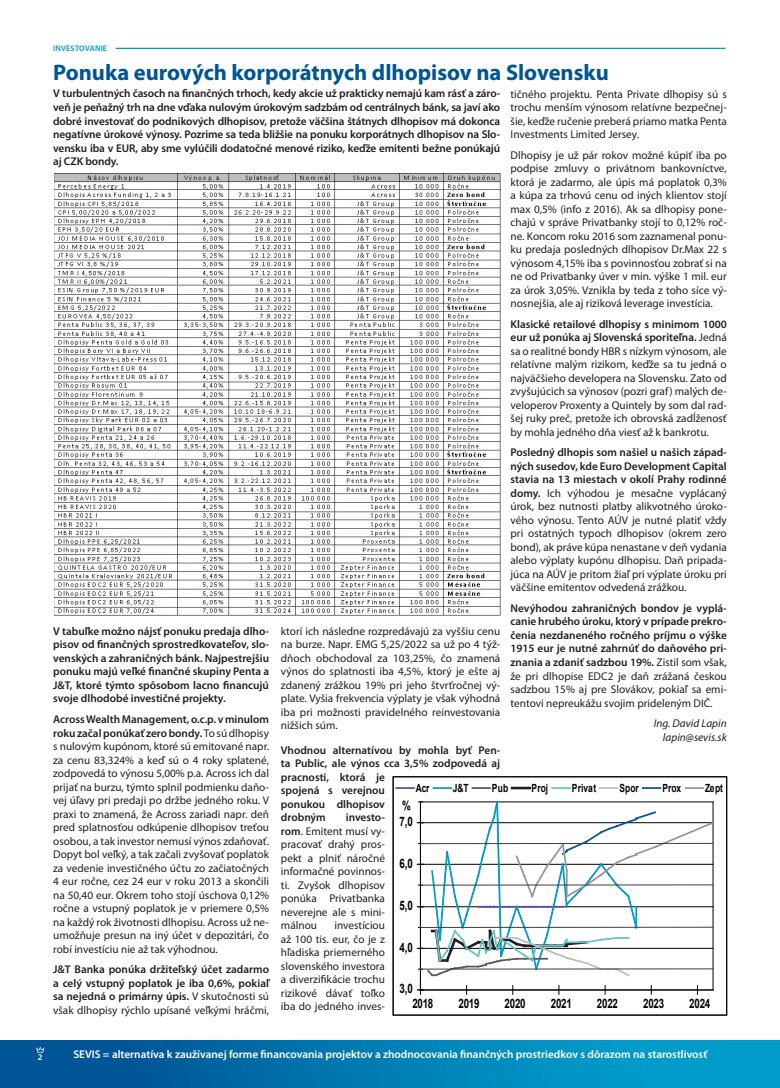
<style>
.page{position:relative;width:780px;height:1088px;background:#fff}
.page>*{position:absolute;margin:0;border:0;box-sizing:border-box;transform-origin:0 0}
.t1{font:700 22.5px "Myriad Pro";color:#005595}
.t2{font:700 13px "Arial";letter-spacing:-.02em;color:#000;scale:.75 1}
.t3{font:11.25px/13.5px "Myriad Pro";color:#231f20;text-align:justify}
.t4{font:600 11.25px/13.5px "Myriad Pro";color:#231f20;text-align:justify}
.t5{font:600 11.25px "Myriad Pro";color:#fff}
.t6{font:700 11.25px "Arial";letter-spacing:.005em;color:#000;scale:.75 1}
.t7{font:italic 11.25px/13.5px "Myriad Pro";color:#231f20;text-align:right}
.t8{font:600 8.75px "Myriad Pro";color:#fff}
.t9{font:600 8.12px "Myriad Pro";color:#009bc8}
.s1{font-weight:600}
.s2{font-weight:400}
</style>
<div class="page">
<div style="left:0;top:1040px;width:780px;height:48px;background:linear-gradient(to right,#004e91,#00a8d2)"></div>
<svg style="left:36px;top:1046px;width:8px;height:7px"></svg>
<hr style="left:116px;top:48px;width:609px;height:1px;background:#009bc8">
<img style="left:54px;top:173px;width:446px;height:443px">
<hr style="left:420px;top:801px;width:293px;height:1px;background:#000">
<hr style="left:712px;top:802px;width:1px;height:188px;background:#000">
<hr style="left:420px;top:989px;width:293px;height:1px;background:#000">
<hr style="left:420px;top:802px;width:1px;height:188px;background:#000">
<hr style="left:420px;top:990px;width:293px;height:1px;background:#000">
<svg style="left:417px;top:985px;width:6px;height:9px"></svg>
<svg style="left:417px;top:802px;width:296px;height:176px"></svg>
<svg style="left:396px;top:787px;width:18px;height:2px"></svg>
<svg style="left:433px;top:787px;width:18px;height:2px"></svg>
<svg style="left:472px;top:787px;width:18px;height:2px"></svg>
<svg style="left:512px;top:787px;width:17px;height:2px"></svg>
<svg style="left:552px;top:787px;width:18px;height:2px"></svg>
<svg style="left:600px;top:787px;width:17px;height:2px"></svg>
<svg style="left:642px;top:787px;width:18px;height:2px"></svg>
<svg style="left:685px;top:787px;width:18px;height:2px"></svg>
<hr style="left:420px;top:843px;width:292px;height:1px;background:#3e3e3f">
<hr style="left:420px;top:885px;width:292px;height:1px;background:#3e3e3f">
<hr style="left:420px;top:927px;width:292px;height:1px;background:#3e3e3f">
<hr style="left:420px;top:968px;width:292px;height:1px;background:#3e3e3f">
<p class="t9" style="left:53px;top:43px;width:6px">investov</p>
<p class="t9" style="left:90px;top:43px;width:11px">anie</p>
<h1 class="t1" style="left:53px;top:58px;width:557px">Ponuka eurových korporátnych dlhopisov na Slovensku</h1>
<p class="t4" style="left:53px;top:87px;width:448px">V turbulentných časoch na finančných trhoch, kedy akcie už prakticky nemajú kam rásť a záro&shy;veň je peňažný trh na dne vďaka nulovým úrokovým sadzbám od centrálnych bánk, sa javí ako dobré investovať do podnikových dlhopisov, pretože väčšina štátnych dlhopisov má dokonca negatívne úrokové výnosy. Pozrime sa teda bližšie na ponuku korporátnych dlhopisov na Slo&shy;vensku iba v EUR, aby sme vylúčili dodatočné menové riziko, keďže emitenti bežne ponúkajú aj CZK bondy.</p>
<p class="t3" style="left:510px;top:87px;width:218px">tičného projektu. Penta Private dlhopisy sú s trochu menším výnosom relatívne bezpečnej&shy;šie, keďže ručenie preberá priamo matka Penta Investments Limited Jersey.</p>
<p class="t3" style="left:510px;top:148px;width:218px">Dlhopisy je už pár rokov možné kúpiť iba po podpise zmluvy o privátnom bankovníctve, ktorá je zadarmo, ale úpis má poplatok 0,3% a kúpa za trhovú cenu od iných klientov stojí max 0,5% (info z 2016). Ak sa dlhopisy pone&shy;chajú v správe Privatbanky stojí to 0,12% roč&shy;ne. Koncom roku 2016 som zaznamenal ponu&shy;ku predaja posledných dlhopisov Dr.Max 22 s výnosom 4,15% iba s povinnosťou zobrať si na ne od Privatbanky úver v min. výške 1 mil. eur za úrok 3,05%. Vznikla by teda z toho síce vý&shy;nosnejšia, ale aj riziková leverage investícia.</p>
<p class="t3" style="left:510px;top:317px;width:218px"><span class="s1">Klasické retailové dlhopisy s minimom 1000 eur už ponúka aj Slovenská sporiteľna.</span> Jedná sa o realitné bondy HBR s nízkym výnosom, ale relatívne malým rizikom, keďže sa tu jedná o najväčšieho developera na Slovensku. Zato od zvyšujúcich sa výnosov (pozri graf) malých de&shy;veloperov Proxenty a Quintely by som dal rad&shy;šej ruky preč, pretože ich obrovská zadĺženosť by mohla jedného dňa viesť až k bankrotu.</p>
<p class="t3" style="left:510px;top:446px;width:218px"><span class="s1">Posledný dlhopis som našiel u našich západ&shy;ných susedov, kde Euro Development Capital stavia na 13 miestach v okolí Prahy rodinné domy.</span> Ich výhodou je mesačne vyplácaný úrok, bez nutnosti platby alikvotného úroko&shy;vého výnosu. Tento AÚV je nutné platiť vždy pri ostatných typoch dlhopisov (okrem zero bond), ak práve kúpa nenastane v deň vydania alebo výplaty kupónu dlhopisu. Daň pripada&shy;júca na AÚV je pritom žiaľ pri výplate úroku pri väčšine emitentov odvedená zrážkou.</p>
<p class="t4" style="left:510px;top:601px;width:218px">Nevýhodou zahraničných bondov je vyplá&shy;canie hrubého úroku, ktorý v prípade prekro&shy;čenia nezdaneného ročného príjmu o výške 1915 eur je nutné zahrnúť do daňového pri&shy;znania a zdaniť sadzbou 19%. <span class="s2">Zistil som však, že pri dlhopise EDC2 je daň zrážaná českou sadzbou 15% aj pre Slovákov, pokiaľ sa emi&shy;tentovi nepreukážu svojim prideleným DIČ.</span></p>
<p class="t7" style="left:653px;top:716px;width:75px">Ing. David Lapin lapin@sevis.sk</p>
<p class="t4" style="left:53px;top:624px;width:217px">V tabuľke možno nájsť ponuku predaja dlho&shy;pisov od finančných sprostredkovateľov, slo&shy;venských a zahraničných bánk. Najpestrejšiu ponuku majú veľké finančné skupiny Penta a J&amp;T, ktoré týmto spôsobom lacno financujú svoje dlhodobé investičné projekty.</p>
<p class="t3" style="left:53px;top:712px;width:217px"><span class="s1">Across Wealth Management, o.c.p. v minulom roku začal ponúkať zero bondy.</span> To sú dlhopisy s nulovým kupónom, ktoré sú emitované napr. za cenu 83,324% a keď sú o 4 roky splatené, zodpovedá to výnosu 5,00% p.a. Across ich dal prijať na burzu, týmto splnil podmienku daňo&shy;vej úľavy pri predaji po držbe jedného roku. V praxi to znamená, že Across zariadi napr. deň pred splatnosťou odkúpenie dlhopisov treťou osobou, a tak investor nemusí výnos zdaňovať.<br>Dopyt bol veľký, a tak začali zvyšovať poplatok za vedenie investičného účtu zo začiatočných 4 eur ročne, cez 24 eur v roku 2013 a skončili na 50,40 eur. Okrem toho stojí úschova 0,12% ročne a vstupný poplatok je v priemere 0,5% na každý rok životnosti dlhopisu. Across už ne&shy;umožňuje presun na iný účet v depozitári, čo robí investíciu nie až tak výhodnou.</p>
<p class="t4" style="left:53px;top:962px;width:218px">J&amp;T Banka ponúka držiteľský účet zadarmo a celý vstupný poplatok je iba 0,6%, pokiaľ sa nejedná o primárny úpis. <span class="s2">V skutočnosti sú však dlhopisy rýchlo upísané veľkými hráčmi,</span></p>
<p class="t3" style="left:281px;top:624px;width:221px">ktorí ich následne rozpredávajú za vyššiu cenu na burze. Napr. EMG 5,25/2022 sa už po 4 týž&shy;dňoch obchodoval za 103,25%, čo znamená výnos do splatnosti iba 4,5%, ktorý je ešte aj zdanený zrážkou 19% pri jeho štvrťročnej vý&shy;plate. Vyšia frekvencia výplaty je však výhodná iba pri možnosti pravidelného reinvestovania nižšich súm.</p>
<p class="t4" style="left:281px;top:743px;width:221px;text-align:left">Vhodnou alternatívou by mohla byť Pen&shy;ta Public, ale výnos cca 3,5% zodpovedá aj pracnosti, ktorá je<br>spojená s verejnou<br>ponukou dlhopisov<br>drobným</p>
<p class="t6" style="left:416px;top:780px;width:20px">Acr</p>
<p class="t6" style="left:453px;top:780px;width:22px">J&amp;T</p>
<p class="t6" style="left:492px;top:780px;width:23px">Pub</p>
<p class="t6" style="left:531px;top:780px;width:24px">Proj</p>
<p class="t6" style="left:572px;top:780px;width:34px">Privat</p>
<p class="t6" style="left:619px;top:780px;width:28px">Spor</p>
<p class="t6" style="left:662px;top:780px;width:27px">Prox</p>
<p class="t6" style="left:705px;top:780px;width:25px">Zept</p>
<p class="t2" style="left:402px;top:797px;width:13px">%</p>
<p class="t3" style="left:281px;top:810px;width:106px;text-indent:65px"><span class="s1">investo&shy;rom</span>. Emitent musí vy&shy;pracovať drahý pros&shy;pekt a plniť náročné informačné povinnos&shy;ti. Zvyšok dlhopisov ponúka Privatbanka neverejne ale s mini&shy;málnou</p>
<p class="t2" style="left:399px;top:813px;width:19px">7,0</p>
<p class="t2" style="left:399px;top:854px;width:19px">6,0</p>
<p class="t2" style="left:399px;top:897px;width:19px">5,0</p>
<p class="t3" style="left:281px;top:918px;width:106px;text-indent:53px">investíciou až 100 tis. eur, čo je z hľadiska priemerného slovenského investora a diverzifikácie trochu rizikové dávať toľko iba do jedného inves-</p>
<p class="t2" style="left:399px;top:938px;width:19px">4,0</p>
<p class="t2" style="left:399px;top:980px;width:19px">3,0</p>
<p class="t2" style="left:412px;top:994px;width:30px">2018</p>
<p class="t2" style="left:458px;top:994px;width:30px">2019</p>
<p class="t2" style="left:504px;top:994px;width:30px">2020</p>
<p class="t2" style="left:550px;top:994px;width:30px">2021</p>
<p class="t2" style="left:597px;top:994px;width:30px">2022</p>
<p class="t2" style="left:643px;top:994px;width:30px">2023</p>
<p class="t2" style="left:689px;top:994px;width:30px">2024</p>
<p class="t8" style="left:38px;top:1051px;width:6px">2</p>
<p class="t5" style="left:73px;top:1047px;width:635px">SEVIS = alternatíva k zaužívanej forme financovania projektov a zhodnocovania finančných prostriedkov s dôrazom na starostlivosť</p>
</div>
